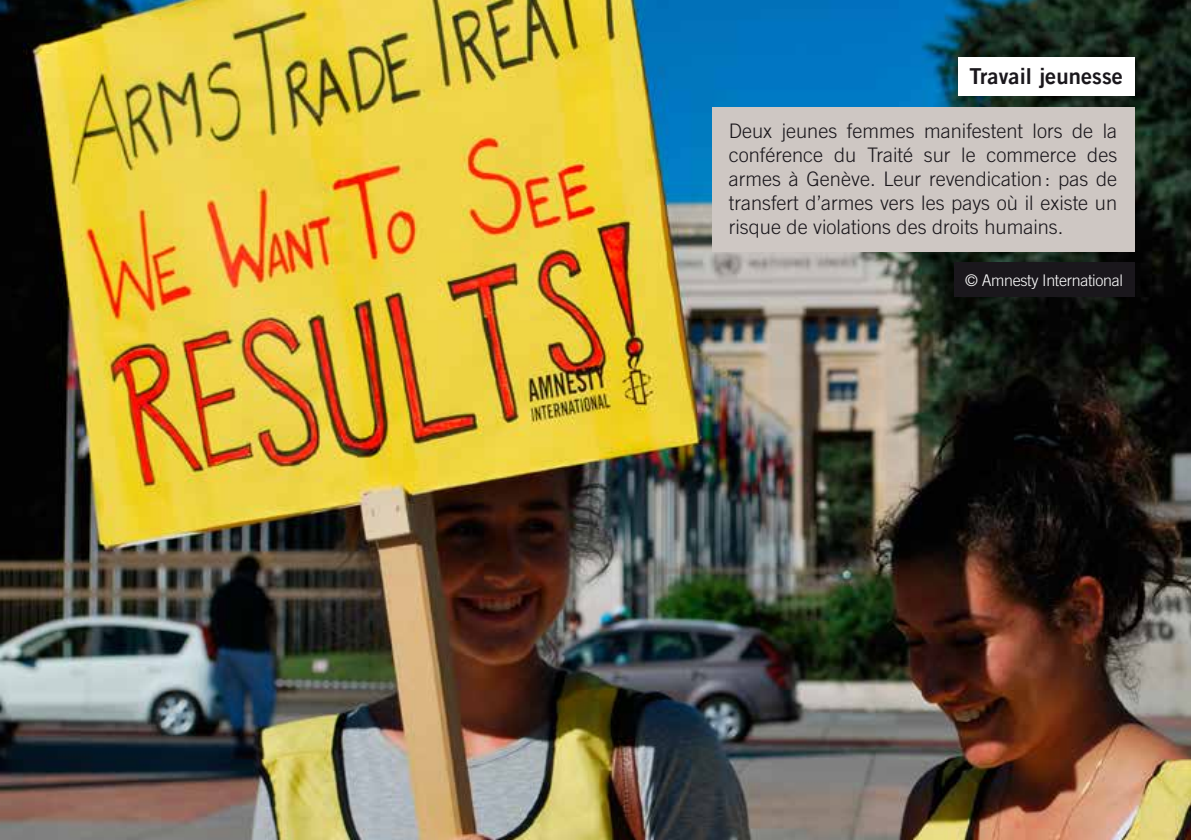
<style>
.page{position:relative;width:1191px;height:840px;background:#fff}
.page>*{position:absolute;margin:0;border:0;box-sizing:border-box;transform-origin:0 0}
.t1{font:22px "Amnesty Trade Gothic Bd 2";letter-spacing:.005em;color:#1a171c}
.t2{font:300 20px/24px "Amnesty Trade Gothic";color:#1a171c;text-align:justify}
.t3{font:300 16px "Amnesty Trade Gothic";letter-spacing:-.02em;color:#fff}
</style>
<div class="page">
<img style="left:0;top:0;width:1191px;height:839px">
<div style="left:958px;top:57px;width:176px;height:38px;background:#fff"></div>
<div style="left:711px;top:107px;width:423px;height:144px;background:#cec7c3"></div>
<div style="left:953px;top:262px;width:181px;height:35px;background:#1a171c"></div>
<p class="t1" style="left:969px;top:62px;width:155px">Travail jeunesse</p>
<p class="t2" style="left:729px;top:119px;width:390px">Deux jeunes femmes manifestent lors de la conférence du Traité sur le commerce des armes à Genève. Leur revendication: pas de transfert d’armes vers les pays où il existe un risque de violations des droits humains.</p>
<p class="t3" style="left:965px;top:270px;width:159px">© Amnesty International</p>
</div>
